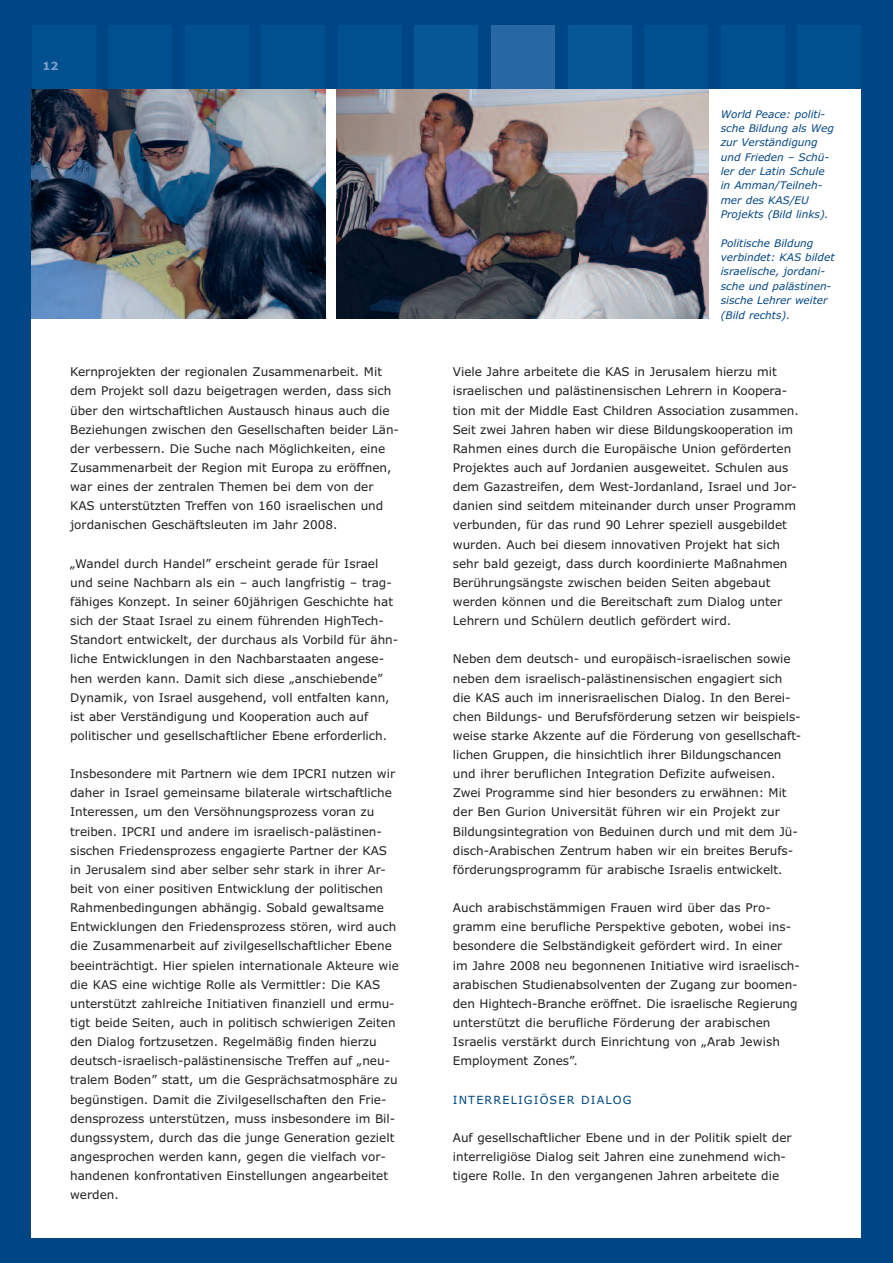
<style>
.page{position:relative;width:893px;height:1263px;background:#004684}
.page>*{position:absolute;margin:0;border:0;box-sizing:border-box;transform-origin:0 0}
.t1{font:12px/19.2px "Verdana";color:#231f20}
.t2{font:11.25px "Verdana";letter-spacing:.1em;color:#004684}
.t3{font:700 11.25px "Verdana";color:#7da0cc}
.t4{font:italic 10.5px/14.4px "Verdana";color:#004684}
</style>
<div class="page">
<div style="left:32px;top:89px;width:829px;height:1148px;background:#fff"></div>
<div style="left:32px;top:26px;width:64px;height:63px;background:#004f8f"></div>
<img style="left:337px;top:89px;width:371px;height:230px">
<img style="left:32px;top:89px;width:293px;height:230px">
<div style="left:108px;top:26px;width:64px;height:63px;background:#004f8f"></div>
<div style="left:185px;top:26px;width:64px;height:63px;background:#004f8f"></div>
<div style="left:261px;top:26px;width:64px;height:63px;background:#004f8f"></div>
<div style="left:338px;top:26px;width:64px;height:63px;background:#004f8f"></div>
<div style="left:721px;top:26px;width:63px;height:63px;background:#004f8f"></div>
<div style="left:797px;top:26px;width:64px;height:63px;background:#004f8f"></div>
<div style="left:415px;top:26px;width:63px;height:63px;background:#075796"></div>
<div style="left:644px;top:26px;width:64px;height:63px;background:#004f8f"></div>
<div style="left:491px;top:26px;width:64px;height:63px;background:#2767a4"></div>
<div style="left:568px;top:26px;width:63px;height:63px;background:#075796"></div>
<p class="t3" style="left:43px;top:60px;width:17px">12</p>
<p class="t1" style="left:70px;top:363px;width:330px">Kernprojekten der regionalen Zusammenarbeit. Mit dem Projekt soll dazu beigetragen werden, dass sich über den wirtschaftlichen Austausch hinaus auch die Beziehungen zwischen den Gesellschaften beider Län&shy;der verbessern. Die Suche nach Möglichkeiten, eine Zusammenarbeit der Region mit Europa zu eröffnen, war eines der zentralen Themen bei dem von der KAS unterstützten Treffen von 160 israelischen und jordanischen Geschäftsleuten im Jahr 2008.</p>
<p class="t1" style="left:70px;top:554px;width:330px">„Wandel durch Handel” erscheint gerade für Israel und seine Nachbarn als ein – auch langfristig – trag&shy;fähiges Konzept. In seiner 60jährigen Geschichte hat sich der Staat Israel zu einem führenden HighTech-Standort entwickelt, der durchaus als Vorbild für ähn&shy;liche Entwicklungen in den Nachbarstaaten angese&shy;hen werden kann. Damit sich diese „anschiebende” Dynamik, von Israel ausgehend, voll entfalten kann, ist aber Verständigung und Kooperation auch auf politischer und gesellschaftlicher Ebene erforderlich.</p>
<p class="t1" style="left:70px;top:764px;width:330px">Insbesondere mit Partnern wie dem IPCRI nutzen wir daher in Israel gemeinsame bilaterale wirtschaftliche Interessen, um den Versöhnungsprozess voran zu treiben. IPCRI und andere im israelisch-palästinen&shy;sischen Friedensprozess engagierte Partner der KAS in Jerusalem sind aber selber sehr stark in ihrer Ar&shy;beit von einer positiven Entwicklung der politischen Rahmenbedingungen abhängig. Sobald gewaltsame Entwicklungen den Friedensprozess stören, wird auch die Zusammenarbeit auf zivilgesellschaftlicher Ebene beeinträchtigt. Hier spielen internationale Akteure wie die KAS eine wichtige Rolle als Vermittler: Die KAS unterstützt zahlreiche Initiativen finanziell und ermu&shy;tigt beide Seiten, auch in politisch schwierigen Zeiten den Dialog fortzusetzen. Regelmäßig finden hierzu deutsch-israelisch-palästinensische Treffen auf „neu&shy;tralem Boden” statt, um die Gesprächsatmosphäre zu begünstigen. Damit die Zivilgesellschaften den Frie&shy;densprozess unterstützen, muss insbesondere im Bil&shy;dungssystem, durch das die junge Generation gezielt angesprochen werden kann, gegen die vielfach vor&shy;handenen konfrontativen Einstellungen angearbeitet werden.</p>
<p class="t4" style="left:721px;top:107px;width:115px">World Peace: politi&shy;sche Bildung als Weg zur Verständigung und Frieden – Schü&shy;ler der Latin Schule in Amman/Teilneh&shy;mer des KAS/EU<br>Projekts (Bild links).</p>
<p class="t4" style="left:721px;top:236px;width:115px">Politische Bildung verbindet: KAS bildet israelische, jordani&shy;sche und palästinen&shy;sische Lehrer weiter (Bild rechts).</p>
<p class="t1" style="left:453px;top:363px;width:347px">Viele Jahre arbeitete die KAS in Jerusalem hierzu mit israelischen und palästinensischen Lehrern in Koopera&shy;tion mit der Middle East Children Association zusammen.<br>Seit zwei Jahren haben wir diese Bildungskooperation im Rahmen eines durch die Europäische Union geförderten Projektes auch auf Jordanien ausgeweitet. Schulen aus dem Gazastreifen, dem West-Jordanland, Israel und Jor&shy;danien sind seitdem miteinander durch unser Programm verbunden, für das rund 90 Lehrer speziell ausgebildet wurden. Auch bei diesem innovativen Projekt hat sich sehr bald gezeigt, dass durch koordinierte Maßnahmen Berührungsängste zwischen beiden Seiten abgebaut werden können und die Bereitschaft zum Dialog unter Lehrern und Schülern deutlich gefördert wird.</p>
<p class="t1" style="left:453px;top:650px;width:350px">Neben dem deutsch- und europäisch-israelischen sowie neben dem israelisch-palästinensischen engagiert sich die KAS auch im innerisraelischen Dialog. In den Berei&shy;chen Bildungs- und Berufsförderung setzen wir beispiels&shy;weise starke Akzente auf die Förderung von gesellschaft&shy;lichen Gruppen, die hinsichtlich ihrer Bildungschancen und ihrer beruflichen Integration Defizite aufweisen.<br>Zwei Programme sind hier besonders zu erwähnen: Mit der Ben Gurion Universität führen wir ein Projekt zur Bildungsintegration von Beduinen durch und mit dem Jü&shy;disch-Arabischen Zentrum haben wir ein breites Berufs&shy;förderungsprogramm für arabische Israelis entwickelt.</p>
<p class="t1" style="left:453px;top:898px;width:348px">Auch arabischstämmigen Frauen wird über das Pro&shy;gramm eine berufliche Perspektive geboten, wobei ins&shy;besondere die Selbständigkeit gefördert wird. In einer im Jahre 2008 neu begonnenen Initiative wird israelisch&shy;arabischen Studienabsolventen der Zugang zur boomen&shy;den Hightech-Branche eröffnet. Die israelische Regierung unterstützt die berufliche Förderung der arabischen Israelis verstärkt durch Einrichtung von „Arab Jewish Employment Zones”.</p>
<p class="t2" style="left:453px;top:1093px;width:180px">INTERRELIGIÖSER DIALOG</p>
<p class="t1" style="left:453px;top:1128px;width:340px">Auf gesellschaftlicher Ebene und in der Politik spielt der interreligiöse Dialog seit Jahren eine zunehmend wich&shy;tigere Rolle. In den vergangenen Jahren arbeitete die</p>
</div>
